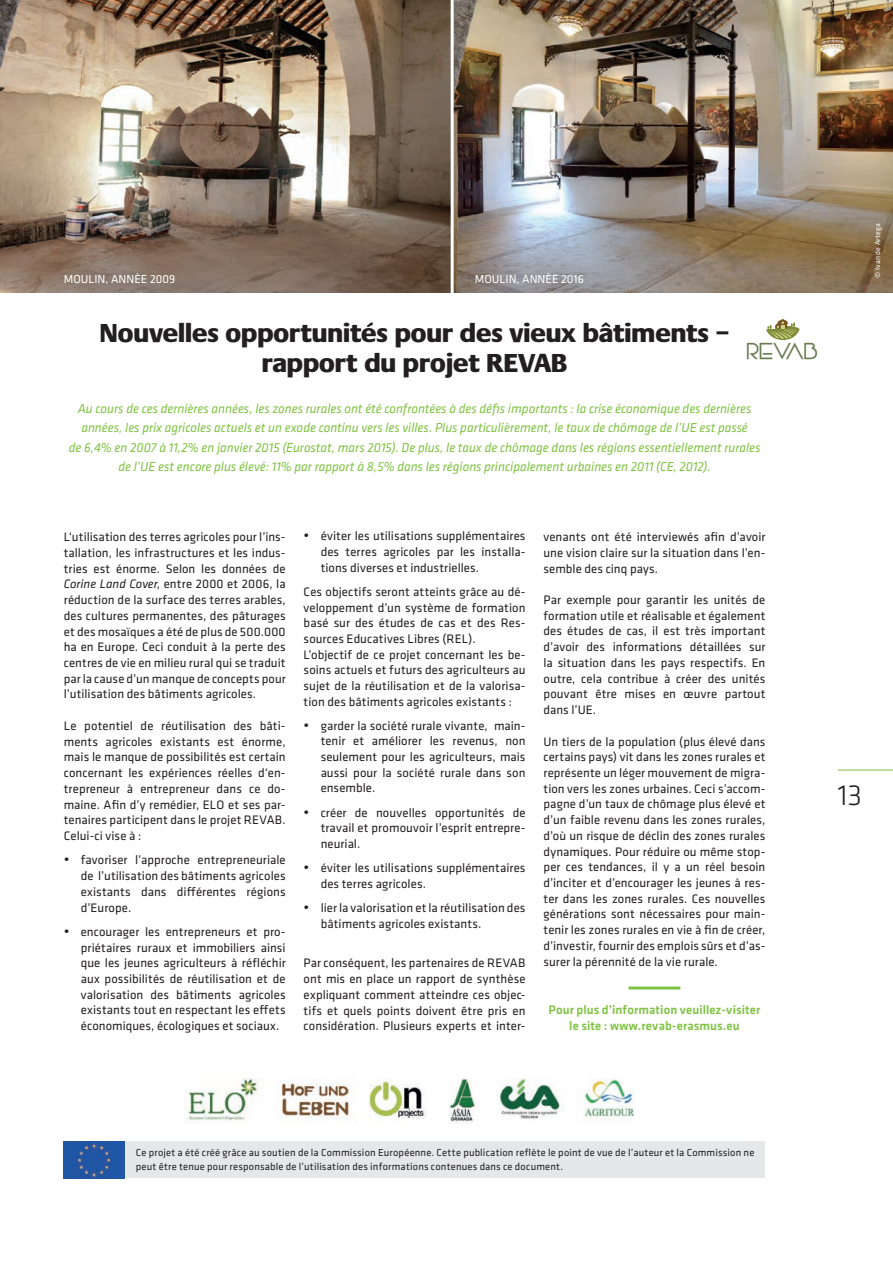
<style>
.page{position:relative;width:893px;height:1263px;background:#fff}
.page>*{position:absolute;margin:0;border:0;box-sizing:border-box;transform-origin:0 0}
.t1{font:300 30px "Klavika";color:#231f20}
.t2{font:800 27px/30px "Praxis";color:#231f20;text-align:center}
.t3{font:22.8px "Vonique 92";color:#677c4f}
.t4{font:italic 13.5px/19.5px "Klavika";color:#7fc241;text-align:center}
.t5{font:12.75px/15.8px "Klavika";letter-spacing:.005em;color:#231f20;text-align:justify}
.t6{font:500 12.75px/16.2px "Klavika";letter-spacing:.005em;color:#7fc241;text-align:center}
.t7{font:12px "Klavika";color:#fff}
.t8{font:10.5px/13.5px "Klavika";letter-spacing:.015em;color:#231f20}
.t9{font:7.5px "Klavika";letter-spacing:.035em;color:#fff}
.s1{font-style:italic}
</style>
<div class="page">
<hr style="left:838px;top:770px;width:55px;height:1px;background:#7fc241">
<hr style="left:629px;top:986px;width:51px;height:3px;background:#7fc241">
<img style="left:0;top:0;width:893px;height:293px">
<div style="left:121px;top:1141px;width:644px;height:37px;background:#e6e7e9"></div>
<img style="left:64px;top:1141px;width:60px;height:37px">
<img style="left:185px;top:1078px;width:450px;height:45px">
<svg style="left:766px;top:319px;width:34px;height:21px"></svg>
<hr style="left:451px;top:0;width:3px;height:302px;background:#fff">
<p class="t7" style="left:64px;top:273px;width:113px">MOULIN, ANNÈE 2009</p>
<p class="t7" style="left:475px;top:273px;width:111px">MOULIN, ANNÈE 2016</p>
<h2 class="t2" style="left:100px;top:318px;width:631px">Nouvelles opportunités pour des vieux bâtiments – rapport du projet REVAB</h2>
<p class="t4" style="left:69px;top:399px;width:693px">Au cours de ces dernières années, les zones rurales ont été confrontées à des défis importants : la crise économique des dernières années, les prix agricoles actuels et un exode continu vers les villes. Plus particulièrement, le taux de chômage de l’UE est passé<br>de 6,4% en 2007 à 11,2% en janvier 2015 (Eurostat, mars 2015). De plus, le taux de chômage dans les régions essentiellement rurales de l’UE est encore plus élevé: 11% par rapport à 8,5% dans les régions principalement urbaines en 2011 (CE, 2012).</p>
<h3 class="t3" style="left:747px;top:337px;width:73px">REVAB</h3>
<p class="t9" style="left:874px;top:278px;width:56px;rotate:-90deg">© Ivan de Artega</p>
<p class="t5" style="left:64px;top:529px;width:223px">L‘utilisation des terres agricoles pour l’ins&shy;tallation, les infrastructures et les indus&shy;tries est énorme. Selon les données de <span class="s1">Corine Land Cover</span>, entre 2000 et 2006, la réduction de la surface des terres arables, des cultures permanentes, des pâturages et des mosaïques a été de plus de 500.000 ha en Europe. Ceci conduit à la perte des centres de vie en milieu rural qui se traduit par la cause d’un manque de concepts pour l’utilisation des bâtiments agricoles.</p>
<p class="t5" style="left:64px;top:718px;width:223px">Le potentiel de réutilisation des bâti&shy;ments agricoles existants est énorme, mais le manque de possibilités est certain concernant les expériences réelles d‘en&shy;trepreneur à entrepreneur dans ce do&shy;maine. Afin d’y remédier, ELO et ses par&shy;tenaires participent dans le projet REVAB.<br>Celui-ci vise à :</p>
<p class="t5" style="left:81px;top:852px;width:206px;text-indent:-17px">• favoriser l’approche entrepreneuriale de l’utilisation des bâtiments agricoles existants dans différentes régions d’Europe.</p>
<p class="t5" style="left:81px;top:924px;width:206px;text-indent:-17px">• encourager les entrepreneurs et pro&shy;priétaires ruraux et immobiliers ainsi que les jeunes agriculteurs à réfléchir aux possibilités de réutilisation et de valorisation des bâtiments agricoles existants tout en respectant les effets économiques, écologiques et sociaux.</p>
<p class="t5" style="left:321px;top:528px;width:206px;text-indent:-17px">• éviter les utilisations supplémentaires des terres agricoles par les installa&shy;tions diverses et industrielles.</p>
<p class="t5" style="left:304px;top:584px;width:223px;text-align:left">Ces objectifs seront atteints grâce au dé&shy;veloppement d’un système de formation basé sur des études de cas et des Res&shy;sources Educatives Libres (REL).<br>L’objectif de ce projet concernant les be&shy;soins actuels et futurs des agriculteurs au sujet de la réutilisation et de la valorisa&shy;tion des bâtiments agricoles existants :</p>
<p class="t5" style="left:321px;top:718px;width:206px;text-indent:-17px">• garder la société rurale vivante, main&shy;tenir et améliorer les revenus, non seulement pour les agriculteurs, mais aussi pour la société rurale dans son ensemble.</p>
<p class="t5" style="left:321px;top:805px;width:206px;text-indent:-17px">• créer de nouvelles opportunités de travail et promouvoir l’esprit entrepre&shy;neurial.</p>
<p class="t5" style="left:321px;top:860px;width:206px;text-indent:-17px">• éviter les utilisations supplémentaires des terres agricoles.</p>
<p class="t5" style="left:321px;top:900px;width:206px;text-indent:-17px">• lier la valorisation et la réutilisation des bâtiments agricoles existants.</p>
<p class="t5" style="left:304px;top:956px;width:223px">Par conséquent, les partenaires de REVAB ont mis en place un rapport de synthèse expliquant comment atteindre ces objec&shy;tifs et quels points doivent être pris en considération. Plusieurs experts et inter-</p>
<p class="t5" style="left:543px;top:529px;width:223px">venants ont été interviewés afin d’avoir une vision claire sur la situation dans l’en&shy;semble des cinq pays.</p>
<p class="t5" style="left:543px;top:592px;width:223px">Par exemple pour garantir les unités de formation utile et réalisable et également des études de cas, il est très important d’avoir des informations détaillées sur la situation dans les pays respectifs. En outre, cela contribue à créer des unités pouvant être mises en œuvre partout dans l’UE.</p>
<p class="t5" style="left:543px;top:734px;width:223px">Un tiers de la population (plus élevé dans certains pays) vit dans les zones rurales et représente un léger mouvement de migra&shy;tion vers les zones urbaines. Ceci s’accom&shy;pagne d’un taux de chômage plus élevé et d’un faible revenu dans les zones rurales, d’où un risque de déclin des zones rurales dynamiques. Pour réduire ou même stop&shy;per ces tendances, il y a un réel besoin d’inciter et d’encourager les jeunes à res&shy;ter dans les zones rurales. Ces nouvelles générations sont nécessaires pour main&shy;tenir les zones rurales en vie à fin de créer, d’investir, fournir des emplois sûrs et d’as&shy;surer la pérennité de la vie rurale.</p>
<p class="t6" style="left:548px;top:1002px;width:213px">Pour plus d’information veuillez-visiter le site : www.revab-erasmus.eu</p>
<h1 class="t1" style="left:838px;top:779px;width:26px">13</h1>
<p class="t8" style="left:136px;top:1146px;width:620px">Ce projet a été créé grâce au soutien de la Commission Européenne. Cette publication reflète le point de vue de l’auteur et la Commission ne peut être tenue pour responsable de l’utilisation des informations contenues dans ce document.</p>
</div>
